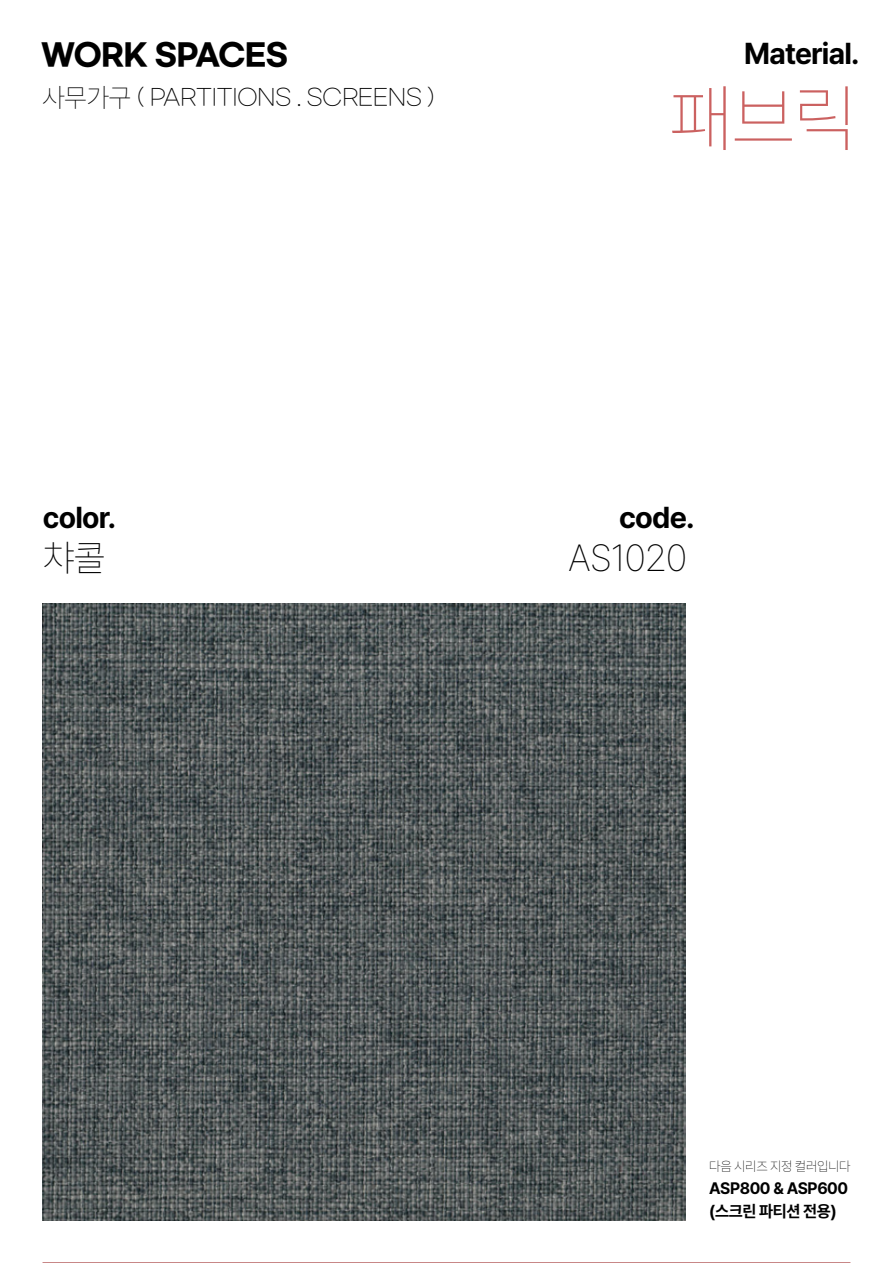
<style>
.page{position:relative;width:893px;height:1263px;background:#fff}
.page>*{position:absolute;margin:0;border:0;box-sizing:border-box;transform-origin:0 0}
.t1{font:100 75px "Pretendard";color:#cb6160}
.t2{font:100 37.5px "Pretendard";letter-spacing:-.025em;color:#000}
.t3{font:700 30px "Pretendard";letter-spacing:-.025em;color:#000}
.t4{font:700 30px "Gmarket Sans";letter-spacing:-.02em;color:#000}
.t5{font:300 22.5px "Gmarket Sans";letter-spacing:-.025em;color:#000}
.t6{font:700 16.5px/22.5px "Pretendard";letter-spacing:-.025em;color:#000}
.t7{font:100 13.5px "Pretendard";letter-spacing:-.025em;color:#000}
.s1{font-family:"Pretendard";font-weight:100;font-size:27px}
</style>
<div class="page">
<img style="left:43px;top:604px;width:643px;height:616px">
<hr style="left:43px;top:1262px;width:807px;height:1px;background:#b35858">
<h3 class="t4" style="left:41px;top:38px;width:249px">WORK SPACES</h3>
<p class="t5" style="left:42px;top:85px;width:394px"><span class="s1">사무가구</span> ( PARTITIONS . SCREENS )</p>
<h3 class="t3" style="left:744px;top:32px;width:117px">Material.</h3>
<h1 class="t1" style="left:670px;top:66px;width:189px">패브릭</h1>
<h3 class="t3" style="left:43px;top:495px;width:75px">color.</h3>
<h2 class="t2" style="left:43px;top:532px;width:64px">챠콜</h2>
<h3 class="t3" style="left:619px;top:495px;width:77px">code.</h3>
<h2 class="t2" style="left:568px;top:532px;width:120px">AS1020</h2>
<p class="t7" style="left:709px;top:1157px;width:143px">다음 시리즈 지정 컬러입니다</p>
<p class="t6" style="left:709px;top:1176px;width:140px">ASP800 &amp; ASP600 (스크린 파티션 전용)</p>
</div>
